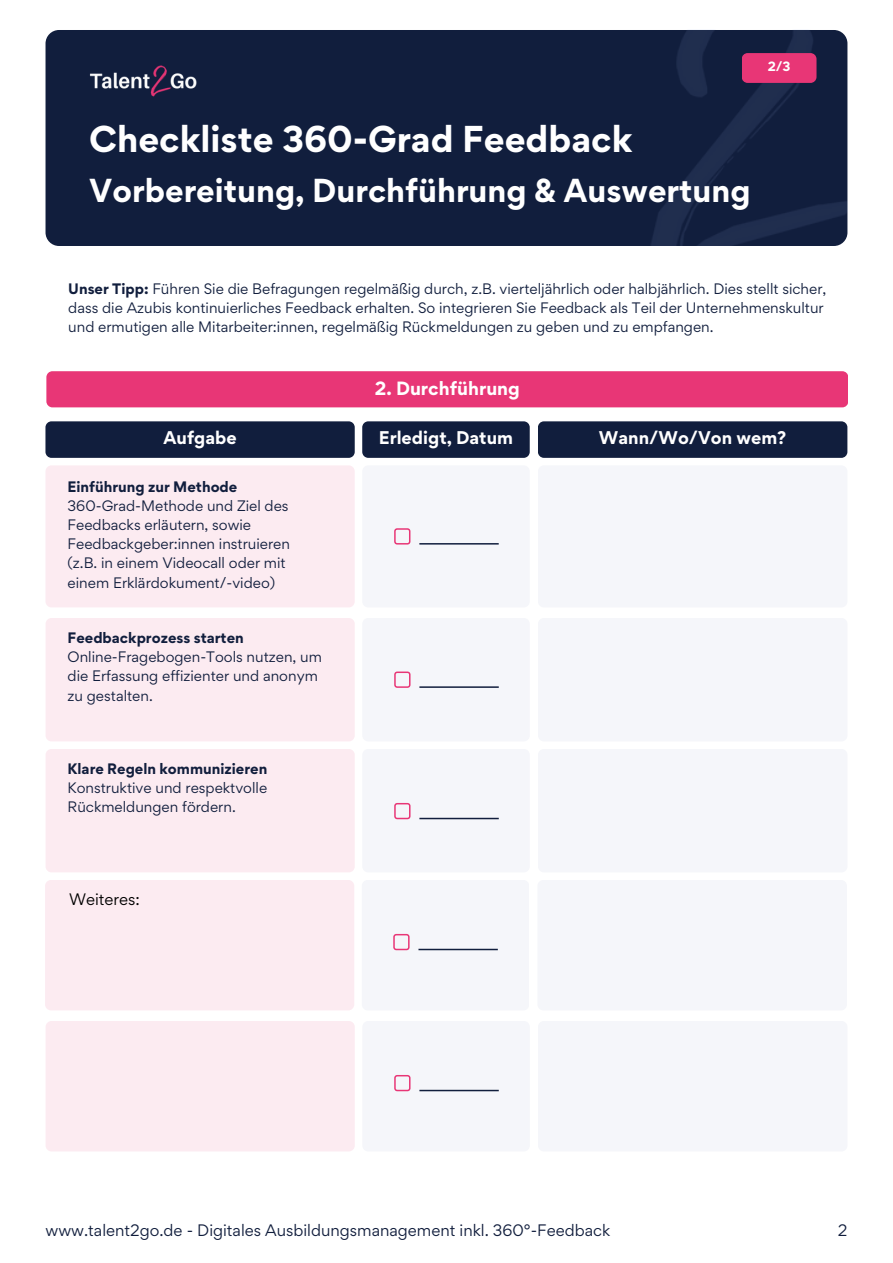
<style>
.page{position:relative;width:893px;height:1263px;background:#fff}
.page>*{position:absolute;margin:0;border:0;box-sizing:border-box;transform-origin:0 0}
.t1{font:700 33.4px "Gordita";color:#fff}
.t2{font:700 29.6px "Gordita";color:#fff}
.t3{font:700 17.2px "Gordita";color:#fff}
.t4{font:700 16.4px "Gordita";color:#fff}
.t5{font:14.8px "Gordita";color:#111e3d}
.t6{font:14.8px "Gordita";color:#000}
.t7{font:13.6px/19.2px "Gordita";color:#111e3d}
.t8{font:700 12px "Gordita";color:#fff}
.s1{font-weight:700}
</style>
<div class="page">
<div style="left:45px;top:465px;width:310px;height:142px;background:#fcebf1;border-radius:6px"></div>
<div style="left:45px;top:618px;width:310px;height:123px;background:#fcebf1;border-radius:6px"></div>
<div style="left:45px;top:749px;width:310px;height:123px;background:#fcebf1;border-radius:6px"></div>
<div style="left:362px;top:465px;width:167px;height:142px;background:#f5f6fa;border-radius:6px"></div>
<div style="left:362px;top:618px;width:167px;height:123px;background:#f5f6fa;border-radius:6px"></div>
<div style="left:362px;top:749px;width:167px;height:123px;background:#f5f6fa;border-radius:6px"></div>
<div style="left:538px;top:465px;width:309px;height:142px;background:#f5f6fa;border-radius:6px"></div>
<div style="left:538px;top:618px;width:309px;height:123px;background:#f5f6fa;border-radius:6px"></div>
<div style="left:538px;top:749px;width:309px;height:123px;background:#f5f6fa;border-radius:6px"></div>
<div style="left:45px;top:421px;width:309px;height:37px;background:#111e3d;border-radius:6px"></div>
<div style="left:362px;top:421px;width:167px;height:37px;background:#111e3d;border-radius:6px"></div>
<div style="left:538px;top:421px;width:309px;height:37px;background:#111e3d;border-radius:6px"></div>
<svg style="left:394px;top:528px;width:16px;height:17px"></svg>
<hr style="left:419px;top:543px;width:79px;height:2px;background:#111e3d">
<svg style="left:394px;top:672px;width:16px;height:16px"></svg>
<hr style="left:419px;top:686px;width:80px;height:2px;background:#111e3d">
<svg style="left:394px;top:803px;width:16px;height:16px"></svg>
<hr style="left:419px;top:818px;width:80px;height:1px;background:#111e3d">
<div style="left:46px;top:371px;width:802px;height:36px;background:#e83676;border-radius:6px"></div>
<div style="left:45px;top:880px;width:309px;height:130px;background:#fcebf1;border-radius:6px"></div>
<div style="left:362px;top:880px;width:167px;height:130px;background:#f5f6fa;border-radius:6px"></div>
<div style="left:537px;top:880px;width:309px;height:130px;background:#f5f6fa;border-radius:6px"></div>
<svg style="left:393px;top:934px;width:16px;height:16px"></svg>
<hr style="left:418px;top:949px;width:80px;height:1px;background:#111e3d">
<div style="left:45px;top:30px;width:802px;height:216px;background:#111e3d;border-radius:14px"></div>
<img style="left:89px;top:65px;width:108px;height:32px">
<img style="left:651px;top:30px;width:196px;height:216px">
<div style="left:741px;top:53px;width:75px;height:30px;background:#e83676;border-radius:6px"></div>
<div style="left:46px;top:1021px;width:309px;height:130px;background:#fcebf1;border-radius:6px"></div>
<div style="left:362px;top:1021px;width:167px;height:130px;background:#f5f6fa;border-radius:6px"></div>
<div style="left:538px;top:1021px;width:309px;height:130px;background:#f5f6fa;border-radius:6px"></div>
<svg style="left:394px;top:1075px;width:16px;height:16px"></svg>
<hr style="left:419px;top:1090px;width:80px;height:1px;background:#111e3d">
<p class="t8" style="left:767px;top:58px;width:24px">2/3</p>
<p class="t1" style="left:89px;top:116px;width:544px">Checkliste 360-Grad Feedback</p>
<h4 class="t2" style="left:89px;top:171px;width:663px">Vorbereitung, Durchführung &amp; Auswertung</h4>
<p class="t7" style="left:68px;top:279px;width:759px"><span class="s1">Unser Tipp:</span> Führen Sie die Befragungen regelmäßig durch, z.B. vierteljährlich oder halbjährlich. Dies stellt sicher, dass die Azubis kontinuierliches Feedback erhalten. So integrieren Sie Feedback als Teil der Unternehmenskultur und ermutigen alle Mitarbeiter:innen, regelmäßig Rückmeldungen zu geben und zu empfangen.</p>
<h3 class="t3" style="left:375px;top:377px;width:147px">2. Durchführung</h3>
<p class="t4" style="left:163px;top:427px;width:75px">Aufgabe</p>
<p class="t4" style="left:379px;top:427px;width:136px">Erledigt, Datum</p>
<h4 class="t4" style="left:599px;top:427px;width:189px">Wann/Wo/Von wem?</h4>
<p class="t7" style="left:68px;top:477px;width:224px"><span class="s1">Einführung zur Methode<br></span>360-Grad-Methode und Ziel des<br>Feedbacks erläutern, sowie<br>Feedbackgeber:innen instruieren (z.B. in einem Videocall oder mit einem Erklärdokument/-video)</p>
<p class="t7" style="left:68px;top:628px;width:256px"><span class="s1">Feedbackprozess starten<br></span>Online-Fragebogen-Tools nutzen, um die Erfassung effizienter und anonym zu gestalten.</p>
<p class="t7" style="left:68px;top:759px;width:201px;text-align:justify"><span class="s1">Klare Regeln kommunizieren </span>Konstruktive und respektvolle Rückmeldungen fördern.</p>
<p class="t6" style="left:69px;top:890px;width:72px">Weiteres:</p>
<h4 class="t5" style="left:45px;top:1220px;width:566px">www.talent2go.de - Digitales Ausbildungsmanagement inkl. 360°-Feedback</h4>
<p class="t5" style="left:837px;top:1220px;width:11px">2</p>
</div>
